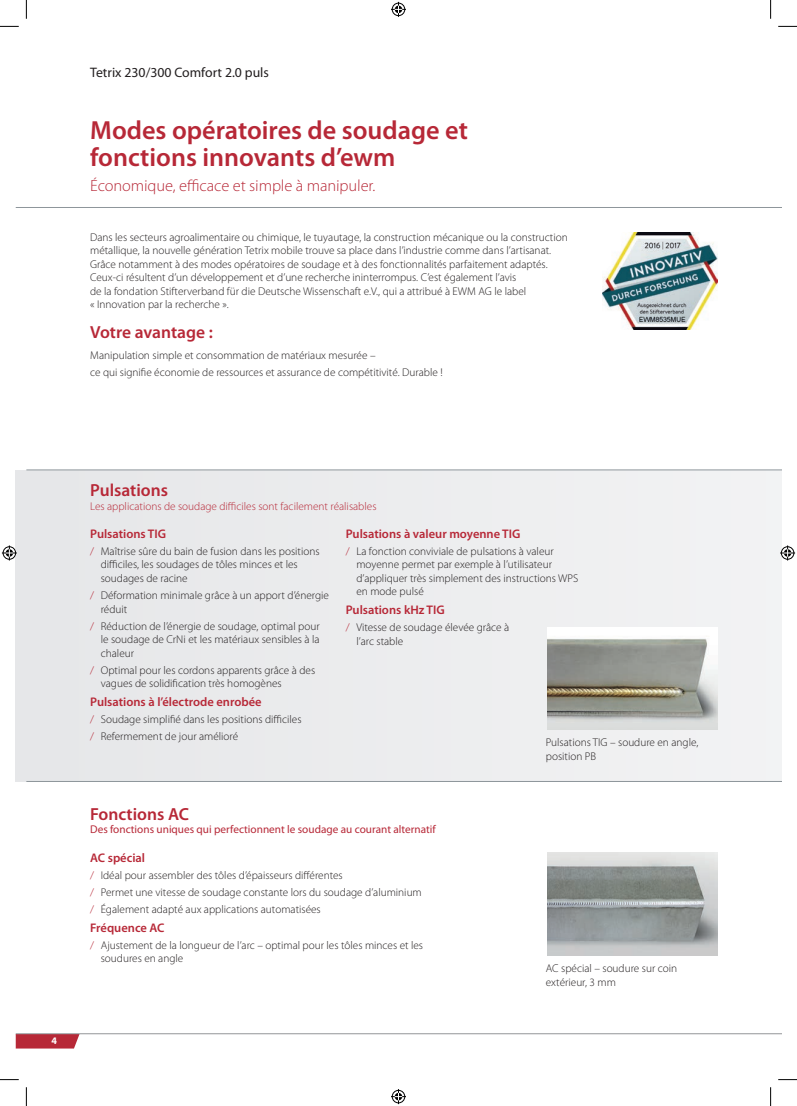
<style>
.page{position:relative;width:797px;height:1106px;background:#fff}
.page>*{position:absolute;margin:0;border:0;box-sizing:border-box;transform-origin:0 0}
.t1{font:600 26.25px/26.9px "Myriad Pro";color:#b72837}
.t2{font:600 17.5px "Myriad Pro";color:#b72837}
.t3{font:300 16.25px "Myriad Pro";color:#b72837}
.t4{font:13.75px "Myriad Pro";color:#231f20}
.t5{font:600 12.5px "Myriad Pro";color:#b72837}
.t6{font:300 11.25px/13.5px "Myriad Pro";color:#231f20}
.t7{font:11.25px "Myriad Pro";color:#b72837}
.t8{font:300 11.25px "Myriad Pro";color:#b72837}
.t9{font:700 10px "Myriad Pro";color:#fff}
.s1{color:#b72837}
</style>
<div class="page">
<div style="left:16px;top:470px;width:765px;height:311px;background:#e6e7e9"></div>
<hr style="left:26px;top:469px;width:755px;height:1px;background:#8e969b">
<hr style="left:26px;top:781px;width:755px;height:1px;background:#8e969b">
<hr style="left:16px;top:207px;width:765px;height:1px;background:#8e969b">
<img style="left:603px;top:233px;width:114px;height:96px">
<img style="left:547px;top:627px;width:170px;height:102px">
<svg style="left:15px;top:1033px;width:65px;height:15px"></svg>
<hr style="left:16px;top:1033px;width:765px;height:1px;background:#939598">
<img style="left:547px;top:852px;width:170px;height:103px">
<svg style="left:0;top:26px;width:19px;height:1px"></svg>
<svg style="left:778px;top:26px;width:19px;height:1px"></svg>
<svg style="left:0;top:1079px;width:19px;height:1px"></svg>
<svg style="left:778px;top:1079px;width:19px;height:1px"></svg>
<svg style="left:26px;top:0;width:1px;height:19px"></svg>
<svg style="left:26px;top:1087px;width:1px;height:18px"></svg>
<svg style="left:770px;top:0;width:1px;height:19px"></svg>
<svg style="left:770px;top:1087px;width:1px;height:18px"></svg>
<svg style="left:391px;top:2px;width:15px;height:15px"></svg>
<svg style="left:391px;top:1089px;width:15px;height:14px"></svg>
<svg style="left:2px;top:545px;width:15px;height:15px"></svg>
<svg style="left:780px;top:545px;width:15px;height:15px"></svg>
<p class="t4" style="left:90px;top:64px;width:180px">Tetrix 230/300 Comfort 2.0 puls</p>
<h1 class="t1" style="left:90px;top:116px;width:379px">Modes opératoires de soudage et fonctions innovants d’ewm</h1>
<h3 class="t3" style="left:90px;top:176px;width:287px">Économique, efficace et simple à manipuler.</h3>
<p class="t6" style="left:90px;top:230px;width:479px">Dans les secteurs agroalimentaire ou chimique, le tuyautage, la construction mécanique ou la construction métallique, la nouvelle génération Tetrix mobile trouve sa place dans l’industrie comme dans l’artisanat.<br>Grâce notamment à des modes opératoires de soudage et à des fonctionnalités parfaitement adaptés.<br>Ceux-ci résultent d’un développement et d’une recherche ininterrompus. C’est également l’avis<br>de la fondation Stifterverband für die Deutsche Wissenschaft e.V., qui a attribué à EWM AG le label<br>« Innovation par la recherche ».</p>
<h2 class="t2" style="left:90px;top:320px;width:124px">Votre avantage :</h2>
<p class="t6" style="left:90px;top:346px;width:354px;line-height:17.5px">Manipulation simple et consommation de matériaux mesurée –<br>ce qui signifie économie de ressources et assurance de compétitivité. Durable !</p>
<p class="t9" style="left:52px;top:1033px;width:7px">4</p>
<h2 class="t2" style="left:90px;top:479px;width:79px">Pulsations</h2>
<p class="t8" style="left:90px;top:499px;width:288px">Les applications de soudage difficiles sont facilement réalisables</p>
<p class="t5" style="left:90px;top:525px;width:77px">Pulsations TIG</p>
<p class="t6" style="left:101px;top:544px;width:220px;text-indent:-11px"><span class="s1">/</span> Maîtrise sûre du bain de fusion dans les positions difficiles, les soudages de tôles minces et les soudages de racine</p>
<p class="t6" style="left:101px;top:588px;width:230px;text-indent:-11px"><span class="s1">/</span> Déformation minimale grâce à un apport d’énergie réduit</p>
<p class="t6" style="left:101px;top:618px;width:220px;text-align:justify;text-indent:-11px"><span class="s1">/</span> Réduction de l’énergie de soudage, optimal pour le soudage de CrNi et les matériaux sensibles à la chaleur</p>
<p class="t6" style="left:101px;top:663px;width:216px;text-indent:-11px"><span class="s1">/</span> Optimal pour les cordons apparents grâce à des vagues de solidification très homogènes</p>
<p class="t5" style="left:90px;top:693px;width:173px">Pulsations à l’électrode enrobée</p>
<p class="t6" style="left:90px;top:710px;width:213px;line-height:17px"><span class="s1">/</span> Soudage simplifié dans les positions difficiles <span class="s1">/</span> Refermement de jour amélioré</p>
<p class="t5" style="left:346px;top:525px;width:176px">Pulsations à valeur moyenne TIG</p>
<p class="t6" style="left:356px;top:544px;width:223px;text-indent:-11px"><span class="s1">/</span> La fonction conviviale de pulsations à valeur moyenne permet par exemple à l’utilisateur d’appliquer très simplement des instructions WPS en mode pulsé</p>
<p class="t5" style="left:346px;top:601px;width:100px">Pulsations kHz TIG</p>
<p class="t6" style="left:356px;top:620px;width:154px;text-indent:-11px"><span class="s1">/</span> Vitesse de soudage élevée grâce à l’arc stable</p>
<p class="t6" style="left:546px;top:735px;width:154px">Pulsations TIG – soudure en angle, position PB</p>
<h2 class="t2" style="left:90px;top:802px;width:100px">Fonctions AC</h2>
<p class="t7" style="left:90px;top:822px;width:347px">Des fonctions uniques qui perfectionnent le soudage au courant alternatif</p>
<p class="t5" style="left:90px;top:849px;width:56px">AC spécial</p>
<p class="t6" style="left:90px;top:866px;width:333px;line-height:17px"><span class="s1">/</span> Idéal pour assembler des tôles d’épaisseurs différentes<br><span class="s1">/</span> Permet une vitesse de soudage constante lors du soudage d’aluminium <span class="s1">/</span> Également adapté aux applications automatisées</p>
<p class="t5" style="left:90px;top:919px;width:76px">Fréquence AC</p>
<p class="t6" style="left:101px;top:937px;width:324px;text-indent:-11px"><span class="s1">/</span> Ajustement de la longueur de l’arc – optimal pour les tôles minces et les soudures en angle</p>
<p class="t6" style="left:546px;top:961px;width:133px">AC spécial – soudure sur coin extérieur, 3 mm</p>
</div>
